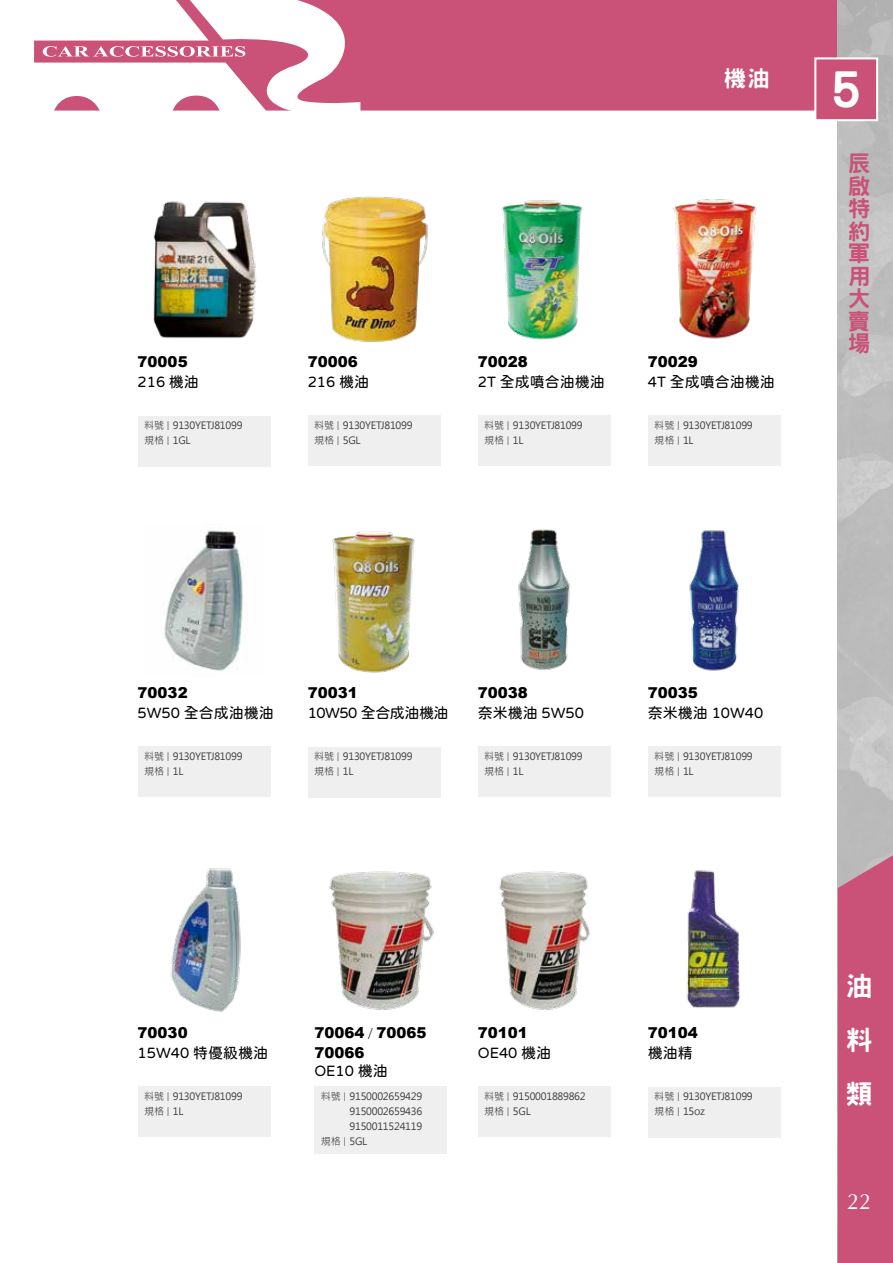
<style>
.page{position:relative;width:893px;height:1263px;background:#fff}
.page>*{position:absolute;margin:0;border:0;box-sizing:border-box;transform-origin:0 0}
.t1{font:800 48.6px "Han Wang Hei";color:#fff}
.t2{font:800 27px/54px "Han Wang Hei";color:#fff;text-align:justify}
.t3{font:800 22.5px/22.5px "Han Wang Hei";color:#ca5178;text-align:justify}
.t4{font:800 22.5px "Han Wang Hei";color:#fff}
.t5{font:22.05px "Zapf Humanist 601 BT";color:#fff}
.t6{font:15px "jf openhuninn 1.0";color:#000}
.t7{font:900 15px "Arial";color:#000}
.t8{font:15px "jf openhuninn 1.0";letter-spacing:-.03em;color:#000}
.t9{font:10.05px/15px "Microsoft Jheng Hei";letter-spacing:-.025em;color:#3e3a39}
.s1{font-size:8.1px}
.s2{font-family:"Adobe Ming Std";font-weight:300}
</style>
<div class="page">
<div style="left:366px;top:0;width:472px;height:111px;background:#ca5178"></div>
<svg style="left:34px;top:0;width:332px;height:111px"></svg>
<div style="left:838px;top:855px;width:55px;height:408px;background:#ca5178"></div>
<div style="left:815px;top:58px;width:62px;height:62px;background:#ca5178"></div>
<div style="left:814px;top:57px;width:64px;height:64px;border:2px solid #fff"></div>
<img style="left:501px;top:200px;width:82px;height:140px">
<div style="left:478px;top:415px;width:133px;height:51px;background:#efefef"></div>
<img style="left:673px;top:199px;width:84px;height:140px">
<div style="left:648px;top:415px;width:133px;height:51px;background:#efefef"></div>
<img style="left:153px;top:201px;width:104px;height:138px">
<img style="left:322px;top:196px;width:106px;height:146px">
<div style="left:138px;top:416px;width:133px;height:51px;background:#efefef"></div>
<div style="left:308px;top:415px;width:133px;height:51px;background:#efefef"></div>
<div style="left:138px;top:746px;width:133px;height:51px;background:#efefef"></div>
<img style="left:164px;top:530px;width:79px;height:141px">
<img style="left:518px;top:529px;width:53px;height:141px">
<div style="left:478px;top:746px;width:133px;height:51px;background:#efefef"></div>
<div style="left:648px;top:746px;width:133px;height:51px;background:#efefef"></div>
<div style="left:308px;top:747px;width:133px;height:50px;background:#efefef"></div>
<img style="left:332px;top:531px;width:83px;height:142px">
<img style="left:689px;top:530px;width:50px;height:141px">
<img style="left:329px;top:871px;width:105px;height:139px">
<div style="left:314px;top:1086px;width:133px;height:67px;background:#efefef"></div>
<div style="left:138px;top:1086px;width:133px;height:51px;background:#efefef"></div>
<img style="left:170px;top:868px;width:71px;height:144px">
<div style="left:478px;top:1086px;width:133px;height:51px;background:#efefef"></div>
<img style="left:499px;top:871px;width:91px;height:139px">
<div style="left:648px;top:1087px;width:133px;height:51px;background:#efefef"></div>
<img style="left:686px;top:870px;width:54px;height:138px">
<h3 class="t4" style="left:724px;top:66px;width:48px">機油</h3>
<h1 class="t1" style="left:831px;top:64px;width:32px">5</h1>
<h3 class="t3" style="left:848px;top:152px;width:23px">辰啟特約軍用大賣場</h3>
<h3 class="t7" style="left:138px;top:351px;width:52px">70005</h3>
<h3 class="t7" style="left:308px;top:351px;width:52px">70006</h3>
<h3 class="t7" style="left:478px;top:351px;width:52px">70028</h3>
<h3 class="t7" style="left:648px;top:351px;width:52px">70029</h3>
<h3 class="t6" style="left:138px;top:372px;width:63px">216 機油</h3>
<h3 class="t6" style="left:308px;top:372px;width:63px">216 機油</h3>
<h3 class="t6" style="left:478px;top:372px;width:128px">2T 全成噴合油機油</h3>
<h3 class="t6" style="left:648px;top:372px;width:128px">4T 全成噴合油機油</h3>
<p class="t9" style="left:144px;top:418px;width:100px">料號<span class="s1">｜</span>9130YETJ81099規格<span class="s1">｜</span>1GL</p>
<p class="t9" style="left:314px;top:418px;width:100px">料號<span class="s1">｜</span>9130YETJ81099規格<span class="s1">｜</span>5GL</p>
<p class="t9" style="left:484px;top:418px;width:100px">料號<span class="s1">｜</span>9130YETJ81099規格<span class="s1">｜</span>1L</p>
<p class="t9" style="left:654px;top:418px;width:100px">料號<span class="s1">｜</span>9130YETJ81099規格<span class="s1">｜</span>1L</p>
<h3 class="t7" style="left:138px;top:682px;width:52px">70032</h3>
<h3 class="t6" style="left:138px;top:703px;width:138px">5W50 全合成油機油</h3>
<p class="t9" style="left:144px;top:749px;width:100px">料號<span class="s1">｜</span>9130YETJ81099規格<span class="s1">｜</span>1L</p>
<h3 class="t7" style="left:308px;top:682px;width:52px">70031</h3>
<h3 class="t8" style="left:308px;top:703px;width:142px">10W50 全合成油機油</h3>
<p class="t9" style="left:314px;top:749px;width:100px">料號<span class="s1">｜</span>9130YETJ81099規格<span class="s1">｜</span>1L</p>
<h3 class="t7" style="left:478px;top:682px;width:52px">70038</h3>
<h3 class="t6" style="left:478px;top:703px;width:108px">奈米機油 5W50</h3>
<p class="t9" style="left:484px;top:749px;width:100px">料號<span class="s1">｜</span>9130YETJ81099規格<span class="s1">｜</span>1L</p>
<h3 class="t7" style="left:648px;top:682px;width:52px">70035</h3>
<h3 class="t6" style="left:648px;top:703px;width:117px">奈米機油 10W40</h3>
<p class="t9" style="left:654px;top:749px;width:100px">料號<span class="s1">｜</span>9130YETJ81099規格<span class="s1">｜</span>1L</p>
<h3 class="t7" style="left:138px;top:1022px;width:52px">70030</h3>
<h3 class="t6" style="left:138px;top:1043px;width:132px">15W40 特優級機油</h3>
<p class="t9" style="left:144px;top:1089px;width:100px">料號<span class="s1">｜</span>9130YETJ81099規格<span class="s1">｜</span>1L</p>
<h3 class="t7" style="left:314px;top:1022px;width:114px">70064 <span class="s2">/</span> 70065</h3>
<h3 class="t7" style="left:314px;top:1041px;width:52px">70066</h3>
<h3 class="t6" style="left:314px;top:1061px;width:75px">OE10 機油</h3>
<p class="t9" style="left:321px;top:1089px;width:103px">料號<span class="s1">｜</span>9150002659429</p>
<p class="t9" style="left:321px;top:1134px;width:48px">規格<span class="s1">｜</span>5GL</p>
<p class="t9" style="left:349px;top:1104px;width:74px">9150002659436<br>9150011524119</p>
<h3 class="t7" style="left:478px;top:1022px;width:52px">70101</h3>
<h3 class="t6" style="left:478px;top:1043px;width:75px">OE40 機油</h3>
<p class="t9" style="left:484px;top:1089px;width:103px">料號<span class="s1">｜</span>9150001889862規格<span class="s1">｜</span>5GL</p>
<h3 class="t7" style="left:648px;top:1022px;width:52px">70104</h3>
<h3 class="t6" style="left:648px;top:1043px;width:46px">機油精</h3>
<p class="t9" style="left:654px;top:1089px;width:100px">料號<span class="s1">｜</span>9130YETJ81099規格<span class="s1">｜</span>15oz</p>
<h2 class="t2" style="left:845px;top:959px;width:28px">油料類</h2>
<h3 class="t5" style="left:847px;top:1188px;width:26px">22</h3>
</div>
